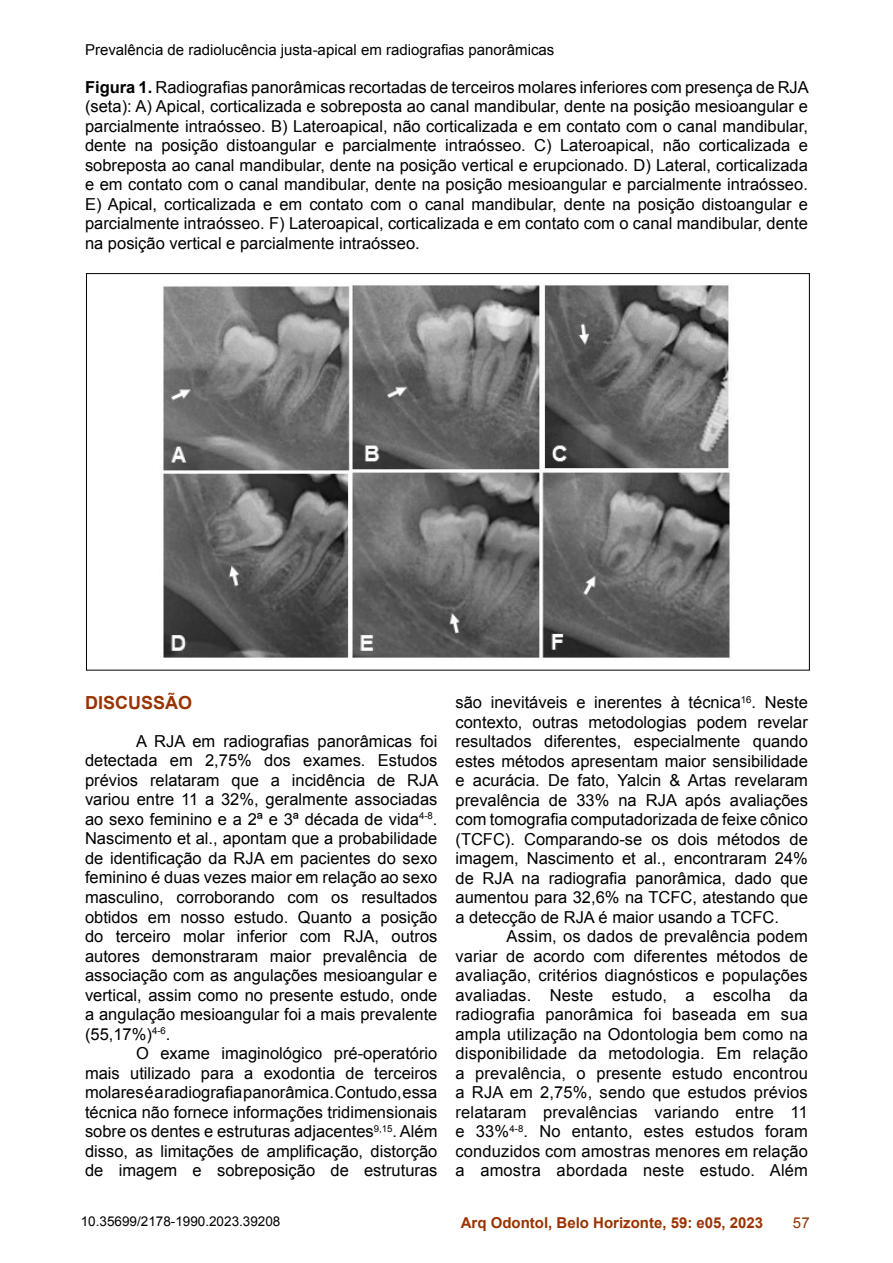
<style>
.page{position:relative;width:893px;height:1263px;background:#fff}
.page>*{position:absolute;margin:0;border:0;box-sizing:border-box;transform-origin:0 0}
.t1{font:700 18px "Arial";color:#930}
.t2{font:16.5px/19.5px "Arial";color:#000;text-align:justify}
.t3{font:15px "Arial";color:#000}
.t4{font:700 15px "Arial";color:#930}
.t5{font:15px "Arial";color:#930}
.t6{font:13.5px "Arial";color:#000}
.s1{font-weight:700}
</style>
<div class="page">
<img style="left:162px;top:285px;width:568px;height:373px">
<p class="t3" style="left:85px;top:40px;width:471px">Prevalência de radiolucência justa-apical em radiografias panorâmicas</p>
<p class="t2" style="left:85px;top:77px;width:725px"><span class="s1">Figura 1.</span> Radiografias panorâmicas recortadas de terceiros molares inferiores com presença de RJA (seta): A) Apical, corticalizada e sobreposta ao canal mandibular, dente na posição mesioangular e parcialmente intraósseo. B) Lateroapical, não corticalizada e em contato com o canal mandibular, dente na posição distoangular e parcialmente intraósseo. C) Lateroapical, não corticalizada e sobreposta ao canal mandibular, dente na posição vertical e erupcionado. D) Lateral, corticalizada e em contato com o canal mandibular, dente na posição mesioangular e parcialmente intraósseo.<br>E) Apical, corticalizada e em contato com o canal mandibular, dente na posição distoangular e parcialmente intraósseo. F) Lateroapical, corticalizada e em contato com o canal mandibular, dente na posição vertical e parcialmente intraósseo.</p>
<p class="t1" style="left:85px;top:691px;width:109px">DISCUSSÃO</p>
<p class="t2" style="left:85px;top:731px;width:355px;text-indent:51px">A RJA em radiografias panorâmicas foi detectada em 2,75% dos exames. Estudos prévios relataram que a incidência de RJA variou entre 11 a 32%, geralmente associadas ao sexo feminino e a 2ª e 3ª década de vida<sup>4-8</sup>.<br>Nascimento et al., apontam que a probabilidade de identificação da RJA em pacientes do sexo feminino é duas vezes maior em relação ao sexo masculino, corroborando com os resultados obtidos em nosso estudo. Quanto a posição do terceiro molar inferior com RJA, outros autores demonstraram maior prevalência de associação com as angulações mesioangular e vertical, assim como no presente estudo, onde a angulação mesioangular foi a mais prevalente (55,17%)<sup>4-6</sup>.</p>
<p class="t2" style="left:85px;top:1043px;width:354px;text-indent:51px">O exame imaginológico pré-operatório mais utilizado para a exodontia de terceiros molares é a radiografia panorâmica. Contudo, essa técnica não fornece informações tridimensionais sobre os dentes e estruturas adjacentes<sup>9,15</sup>. Além disso, as limitações de amplificação, distorção de imagem e sobreposição de estruturas</p>
<p class="t6" style="left:81px;top:1212px;width:201px">10.35699/2178-1990.2023.39208</p>
<p class="t2" style="left:455px;top:693px;width:354px">são inevitáveis e inerentes à técnica<sup>16</sup>. Neste contexto, outras metodologias podem revelar resultados diferentes, especialmente quando estes métodos apresentam maior sensibilidade e acurácia. De fato, Yalcin &amp; Artas revelaram prevalência de 33% na RJA após avaliações com tomografia computadorizada de feixe cônico (TCFC). Comparando-se os dois métodos de imagem, Nascimento et al., encontraram 24% de RJA na radiografia panorâmica, dado que aumentou para 32,6% na TCFC, atestando que a detecção de RJA é maior usando a TCFC.</p>
<p class="t2" style="left:455px;top:927px;width:354px;text-indent:51px">Assim, os dados de prevalência podem variar de acordo com diferentes métodos de avaliação, critérios diagnósticos e populações avaliadas. Neste estudo, a escolha da radiografia panorâmica foi baseada em sua ampla utilização na Odontologia bem como na disponibilidade da metodologia. Em relação a prevalência, o presente estudo encontrou a RJA em 2,75%, sendo que estudos prévios relataram prevalências variando entre 11 e 33%<sup>4-8</sup>. No entanto, estes estudos foram conduzidos com amostras menores em relação a amostra abordada neste estudo. Além</p>
<p class="t4" style="left:461px;top:1213px;width:304px">Arq Odontol, Belo Horizonte, 59: e05, 2023</p>
<p class="t5" style="left:793px;top:1213px;width:18px">57</p>
</div>
